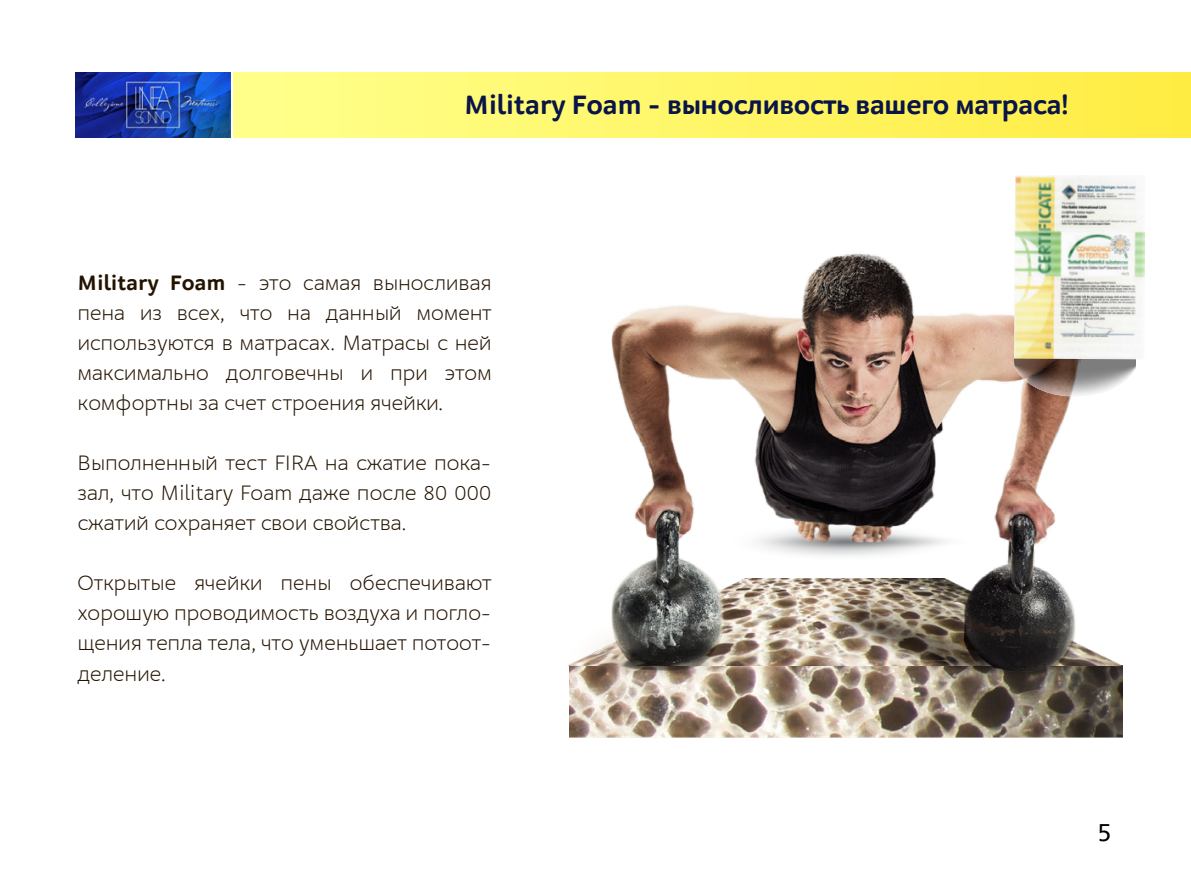
<style>
.page{position:relative;width:1191px;height:882px;background:#fff}
.page>*{position:absolute;margin:0;border:0;box-sizing:border-box;transform-origin:0 0}
.t1{font:700 28px "M.Video";color:#091548}
.t2{font:24px "Neue Frutiger World";color:#000}
.t3{font:300 22px/30px "M.Video";letter-spacing:.01em;color:#231300;text-align:justify}
.s1{font-weight:700}
</style>
<div class="page">
<img style="left:569px;top:665px;width:553px;height:73px">
<img style="left:1080px;top:644px;width:41px;height:21px">
<img style="left:567px;top:644px;width:512px;height:50px">
<img style="left:601px;top:253px;width:479px;height:418px">
<div style="left:232px;top:72px;width:959px;height:65px;background:linear-gradient(to right,#ffff8c,#ffec42)"></div>
<img style="left:76px;top:72px;width:155px;height:65px">
<hr style="left:231px;top:72px;width:2px;height:70px;background:#fff">
<svg style="left:1014px;top:359px;width:122px;height:38px"></svg>
<img style="left:1014px;top:175px;width:131px;height:184px">
<p class="t1" style="left:464px;top:90px;width:607px">Military Foam - выносливость вашего матраса!</p>
<p class="t3" style="left:77px;top:269px;width:415px"><span class="s1">Military Foam</span> - это самая выносливая пена из всех, что на данный момент используются в матрасах. Матрасы с ней максимально долговечны и при этом комфортны за счет строения ячейки.</p>
<p class="t3" style="left:77px;top:449px;width:415px">Выполненный тест FIRA на сжатие пока&shy;зал, что Military Foam даже после 80 000 сжатий сохраняет свои свойства.</p>
<p class="t3" style="left:77px;top:569px;width:415px">Открытые ячейки пены обеспечивают хорошую проводимость воздуха и погло&shy;щения тепла тела, что уменьшает потоот&shy;деление.</p>
<p class="t2" style="left:1097px;top:813px;width:15px">5</p>
</div>
